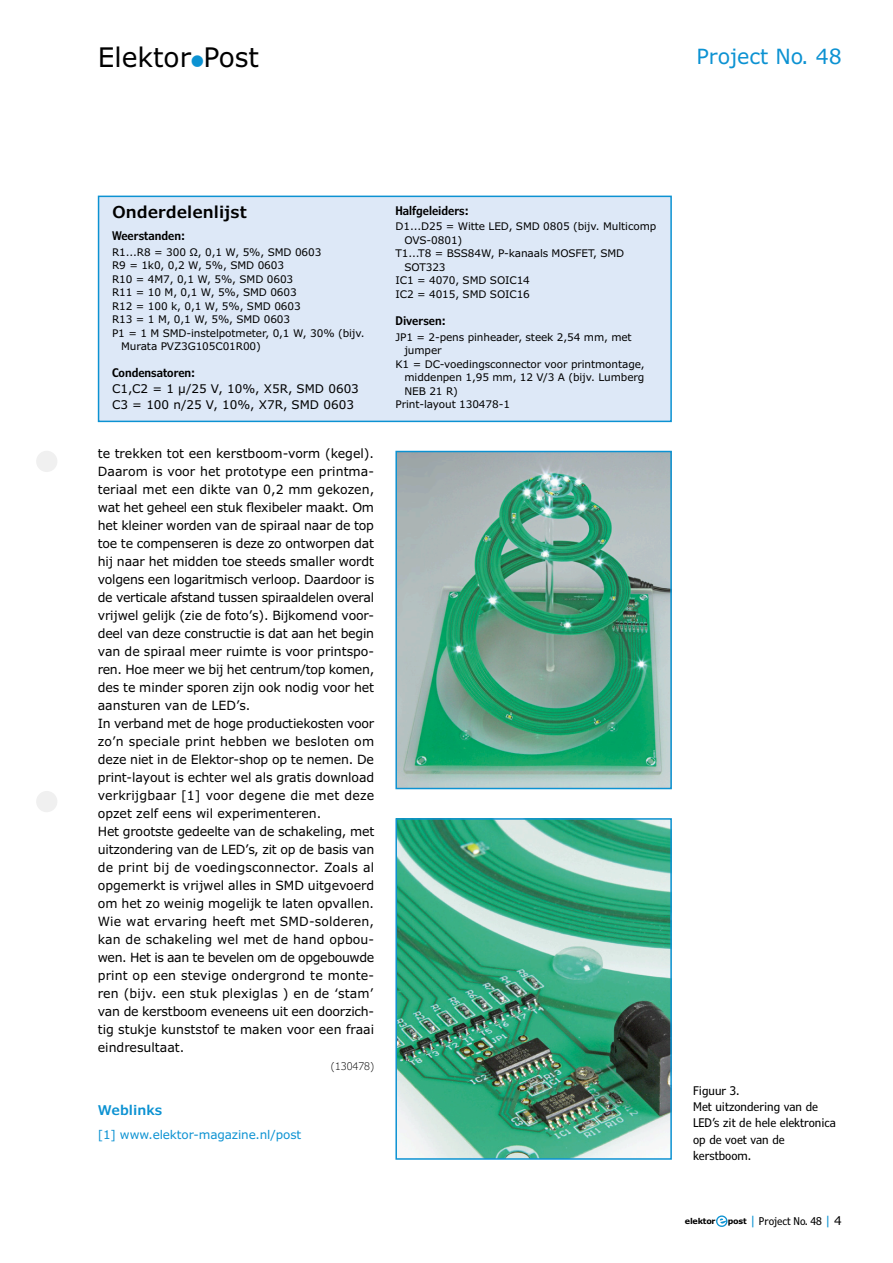
<style>
.page{position:relative;width:893px;height:1263px;background:#fff}
.page>*{position:absolute;margin:0;border:0;box-sizing:border-box;transform-origin:0 0}
.t1{font:27px "Verdana Pro";color:#000}
.t2{font:21px "Verdana Pro";color:#0c92d2}
.component_list_title{font:600 16.5px "Verdana Pro";color:#000}
.links___litterature{font:600 13.5px "Verdana Pro";color:#0c92d2}
.bodytext{font:12.75px/18px "Verdana Pro";color:#000;text-align:justify}
.t3{font:condensed 12px/16.2px "Verdana Pro";color:#000}
.component_list_headi{font:12px "Verdana Pro";color:#000}
.component_list_headi-2{font:600 condensed 12px "Verdana Pro";color:#000}
.links___litterature-2{font:12px "Verdana Pro";letter-spacing:-.01em;color:#0c92d2}
.t4{font:condensed 10.8px "Verdana Pro";color:#000}
.component_list_text{font:10.5px/13.5px "Verdana Pro";letter-spacing:-.01em;color:#000}
.article_number{font:300 10.5px "Verdana Pro";color:#000}
.t5{font:700 8.1px "Verdana Pro";letter-spacing:-.025em;color:#000}
.s1{font-weight:600;font-stretch:condensed;color:#0c92d2}
.s2{font-weight:700;font-stretch:normal;font-size:8.1px}
.s3{font-stretch:normal;font-size:12.15px;color:#0c92d2}
.s4{font-stretch:normal;font-size:12.15px}
</style>
<div class="page">
<div style="left:36px;top:451px;width:21px;height:21px;background:#f0f0f0;border-radius:50%"></div>
<div style="left:36px;top:791px;width:21px;height:21px;background:#f0f0f0;border-radius:50%"></div>
<svg style="left:716px;top:1215px;width:11px;height:12px"></svg>
<svg style="left:717px;top:1217px;width:9px;height:9px"></svg>
<div style="left:99px;top:196px;width:572px;height:225px;background:#dde8f7"></div>
<div style="left:98px;top:196px;width:574px;height:226px;border:2px solid #0c92d2"></div>
<img style="left:398px;top:821px;width:271px;height:336px">
<div style="left:395px;top:818px;width:277px;height:342px;border:2px solid #0c92d2"></div>
<img style="left:398px;top:454px;width:271px;height:332px">
<div style="left:395px;top:451px;width:277px;height:338px;border:2px solid #0c92d2"></div>
<h1 class="t1" style="left:98px;top:40px;width:163px">Elektor<span class="s1">•</span>Post</h1>
<h2 class="t2" style="left:696px;top:43px;width:147px">Project No. 48</h2>
<p class="component_list_title" style="left:112px;top:202px;width:136px">Onderdelenlijst</p>
<p class="component_list_headi-2" style="left:112px;top:228px;width:74px">Weerstanden:</p>
<p class="component_list_text" style="left:112px;top:245px;width:211px">R1...R8 = 300 Ω, 0,1 W, 5%, SMD 0603</p>
<p class="component_list_text" style="left:112px;top:259px;width:173px">R9 = 1k0, 0,2 W, 5%, SMD 0603</p>
<p class="component_list_text" style="left:112px;top:272px;width:183px">R10 = 4M7, 0,1 W, 5%, SMD 0603</p>
<p class="component_list_text" style="left:112px;top:286px;width:186px">R11 = 10 M, 0,1 W, 5%, SMD 0603</p>
<p class="component_list_text" style="left:112px;top:299px;width:190px">R12 = 100 k, 0,1 W, 5%, SMD 0603</p>
<p class="component_list_text" style="left:112px;top:313px;width:180px">R13 = 1 M, 0,1 W, 5%, SMD 0603</p>
<p class="component_list_text" style="left:121px;top:326px;width:245px;text-indent:-9px">P1 = 1 M SMD-instelpotmeter, 0,1 W, 30% (bijv.<br>Murata PVZ3G105C01R00)</p>
<p class="component_list_headi-2" style="left:112px;top:365px;width:85px">Condensatoren:</p>
<p class="component_list_headi" style="left:112px;top:381px;width:248px">C1,C2 = 1 µ/25 V, 10%, X5R, SMD 0603</p>
<p class="component_list_headi" style="left:112px;top:397px;width:243px">C3 = 100 n/25 V, 10%, X7R, SMD 0603</p>
<p class="bodytext" style="left:98px;top:445px;width:278px">te trekken tot een kerstboom-vorm (kegel).<br>Daarom is voor het prototype een printma&shy;teriaal met een dikte van 0,2 mm gekozen, wat het geheel een stuk flexibeler maakt. Om het kleiner worden van de spiraal naar de top toe te compenseren is deze zo ontworpen dat hij naar het midden toe steeds smaller wordt volgens een logaritmisch verloop. Daardoor is de verticale afstand tussen spiraaldelen overal vrijwel gelijk (zie de foto’s). Bijkomend voor&shy;deel van deze constructie is dat aan het begin van de spiraal meer ruimte is voor printspo&shy;ren. Hoe meer we bij het centrum/top komen, des te minder sporen zijn ook nodig voor het aansturen van de LED’s.</p>
<p class="bodytext" style="left:98px;top:715px;width:278px">In verband met de hoge productiekosten voor zo’n speciale print hebben we besloten om deze niet in de Elektor-shop op te nemen. De print-layout is echter wel als gratis download verkrijgbaar [1] voor degene die met deze opzet zelf eens wil experimenteren.</p>
<p class="bodytext" style="left:98px;top:823px;width:278px">Het grootste gedeelte van de schakeling, met uitzondering van de LED’s, zit op de basis van de print bij de voedingsconnector. Zoals al opgemerkt is vrijwel alles in SMD uitgevoerd om het zo weinig mogelijk te laten opvallen.<br>Wie wat ervaring heeft met SMD-solderen, kan de schakeling wel met de hand opbou&shy;wen. Het is aan te bevelen om de opgebouwde print op een stevige ondergrond te monte&shy;ren (bijv. een stuk plexiglas ) en de ‘stam’ van de kerstboom eveneens uit een doorzich&shy;tig stukje kunststof te maken voor een fraai eindresultaat.</p>
<p class="article_number" style="left:331px;top:1060px;width:45px">(130478)</p>
<p class="links___litterature" style="left:98px;top:1101px;width:66px">Weblinks</p>
<p class="links___litterature-2" style="left:98px;top:1127px;width:205px">[1] www.elektor-magazine.nl/post</p>
<p class="component_list_headi-2" style="left:395px;top:203px;width:75px">Halfgeleiders:</p>
<p class="component_list_text" style="left:404px;top:220px;width:253px;text-indent:-9px">D1...D25 = Witte LED, SMD 0805 (bijv. Multicomp<br>OVS-0801)</p>
<p class="component_list_text" style="left:404px;top:247px;width:221px;text-indent:-9px">T1...T8 = BSS84W, P-kanaals MOSFET, SMD<br>SOT323</p>
<p class="component_list_text" style="left:395px;top:274px;width:136px">IC1 = 4070, SMD SOIC14</p>
<p class="component_list_text" style="left:395px;top:287px;width:136px">IC2 = 4015, SMD SOIC16</p>
<p class="component_list_headi-2" style="left:395px;top:313px;width:52px">Diversen:</p>
<p class="component_list_text" style="left:404px;top:330px;width:229px;text-indent:-9px">JP1 = 2-pens pinheader, steek 2,54 mm, met jumper</p>
<p class="component_list_text" style="left:404px;top:357px;width:242px;text-align:justify;text-indent:-9px">K1 = DC-voedingsconnector voor printmontage, middenpen 1,95 mm, 12 V/3 A (bijv. Lumberg NEB 21 R)</p>
<p class="component_list_text" style="left:395px;top:398px;width:116px">Print-layout 130478-1</p>
<p class="t3" style="left:693px;top:1082px;width:144px">Figuur 3.<br>Met uitzondering van de<br>LED’s zit de hele elektronica op de voet van de kerstboom.</p>
<p class="t5" style="left:685px;top:1216px;width:32px">elektor</p>
<p class="t4" style="left:728px;top:1214px;width:116px"><span class="s2">post</span> <span class="s3">|</span> Project No. 48 <span class="s3">|</span> <span class="s4">4</span></p>
</div>
